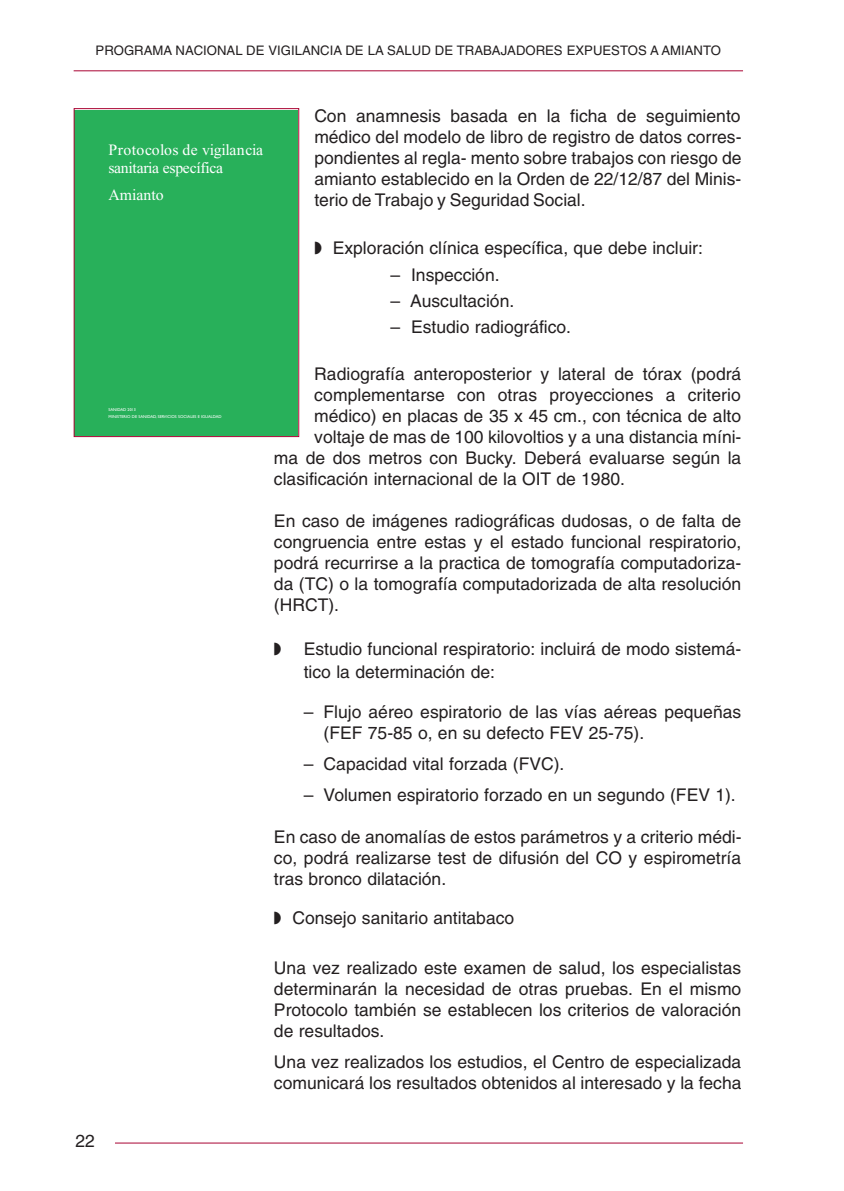
<style>
.page{position:relative;width:844px;height:1191px;background:#fff}
.page>*{position:absolute;margin:0;border:0;box-sizing:border-box;transform-origin:0 0}
.t1{font:17.5px/21px "Helvetica";color:#231f20;text-align:justify}
.t2{font:15.75px/18.2px "Times New Roman";letter-spacing:-.02em;color:#fff}
.t3{font:15.75px "Times New Roman";color:#fff}
.t4{font:13.12px "Helvetica";color:#231f20}
.t5{font:4.2px/6.6px "M Gill Sans";color:#fff}
.s1{font-family:"Gill Sans"}
</style>
<div class="page">
<hr style="left:115px;top:1142px;width:627px;height:1px;background:#a90332">
<hr style="left:74px;top:70px;width:668px;height:1px;background:#a90332">
<div style="left:75px;top:110px;width:223px;height:325px;background:#28b05a"></div>
<div style="left:74px;top:108px;width:225px;height:329px;border:1px solid #a90332"></div>
<p class="t4" style="left:96px;top:42px;width:626px">PROGRAMA NACIONAL DE VIGILANCIA DE LA SALUD DE TRABAJADORES EXPUESTOS A AMIANTO</p>
<p class="t2" style="left:108px;top:141px;width:156px">solocotorP ed aicnal igiv sanitaria específica</p>
<p class="t3" style="left:108px;top:186px;width:57px">Amianto</p>
<p class="t5" style="left:108px;top:407px;width:115px">SANIDAD 2013<br>MINISTERIO DE SANIDAD, SERVICIOS SOCIALES E IGUALD<span class="s1">AD</span></p>
<p class="t1" style="left:314px;top:105px;width:428px">Con anamnesis basada en la ficha de seguimiento médico del modelo de libro de registro de datos corres&shy;pondientes al regla- mento sobre trabajos con riesgo de amianto establecido en la Orden de 22/12/87 del Minis&shy;terio de Trabajo y Seguridad Social.</p>
<p class="t1" style="left:314px;top:237px;width:390px">◗ Exploración clínica específica, que debe incluir:</p>
<p class="t1" style="left:390px;top:264px;width:110px">– Inspección.</p>
<p class="t1" style="left:390px;top:290px;width:125px">– Auscultación.</p>
<p class="t1" style="left:390px;top:316px;width:182px">– Estudio radiográfico.</p>
<p class="t1" style="left:314px;top:363px;width:428px">Radiografía anteroposterior y lateral de tórax (podrá</p>
<p class="t1" style="left:314px;top:384px;width:428px">complementarse con otras proyecciones a criterio</p>
<p class="t1" style="left:314px;top:405px;width:428px">médico) en placas de 35 x 45 cm., con técnica de alto</p>
<p class="t1" style="left:314px;top:426px;width:428px">voltaje de mas de 100 kilovoltios y a una distancia míni-</p>
<p class="t1" style="left:274px;top:447px;width:468px">ma de dos metros con Bucky. Deberá evaluarse según la</p>
<p class="t1" style="left:274px;top:468px;width:352px">clasificación internacional de la OIT de 1980.</p>
<p class="t1" style="left:274px;top:510px;width:469px">En caso de imágenes radiográficas dudosas, o de falta de congruencia entre estas y el estado funcional respiratorio, podrá recurrirse a la practica de tomografía computadoriza&shy;da (TC) o la tomografía computadorizada de alta resolución (HRCT).</p>
<p class="t1" style="left:304px;top:637px;width:439px;line-height:22.6px">Estudio funcional respiratorio: incluirá de modo sistemá&shy;tico la determinación de:</p>
<p class="t1" style="left:323px;top:701px;width:419px;text-indent:-20px">– Flujo aéreo espiratorio de las vías aéreas pequeñas (FEF 75-85 o, en su defecto FEV 25-75).</p>
<p class="t1" style="left:304px;top:753px;width:262px">– Capacidad vital forzada (FVC).</p>
<p class="t1" style="left:304px;top:784px;width:433px">– Volumen espiratorio forzado en un segundo (FEV 1).</p>
<p class="t1" style="left:274px;top:826px;width:469px">En caso de anomalías de estos parámetros y a criterio médi&shy;co, podrá realizarse test de difusión del CO y espirometría tras bronco dilatación.</p>
<p class="t1" style="left:274px;top:907px;width:242px">◗ Consejo sanitario antitabaco</p>
<p class="t1" style="left:274px;top:957px;width:469px">Una vez realizado este examen de salud, los especialistas determinarán la necesidad de otras pruebas. En el mismo Protocolo también se establecen los criterios de valoración de resultados.</p>
<p class="t1" style="left:274px;top:1051px;width:469px">Una vez realizados los estudios, el Centro de especializada comunicará los resultados obtenidos al interesado y la fecha</p>
<p class="t1" style="left:75px;top:1130px;width:21px">22</p>
</div>
